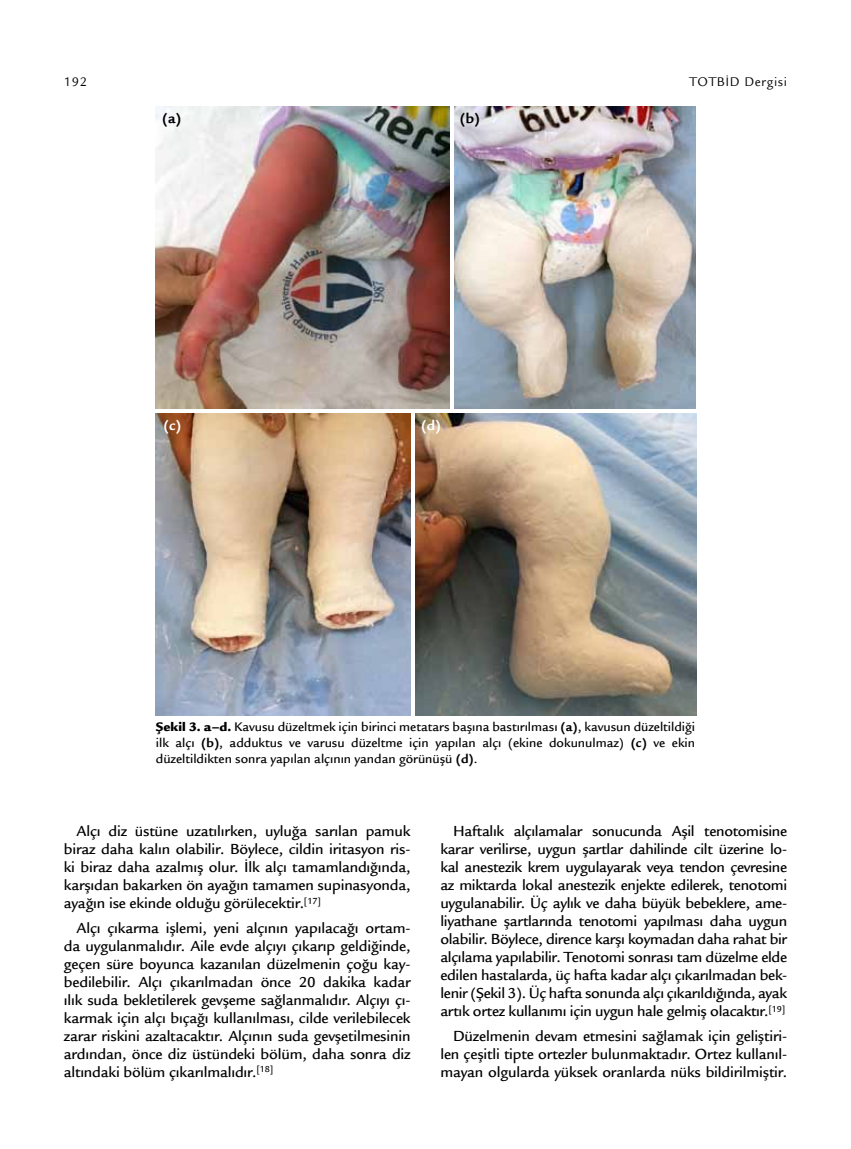
<style>
.page{position:relative;width:851px;height:1149px;background:#fff}
.page>*{position:absolute;margin:0;border:0;box-sizing:border-box;transform-origin:0 0}
.t1{font:500 15.75px/18px "Legacy Sans Std";letter-spacing:-.01em;color:#000;text-align:justify}
.t2{font:700 15px "Legacy Sans Std";color:#000}
.t3{font:700 15px "Legacy Sans Std";color:#fff}
.t4{font:500 13.5px/16.2px "Legacy Sans Std";color:#000;text-align:justify}
.t5{font:13.5px "Legacy Sans Std";letter-spacing:.05em;color:#000}
.s1{font-weight:900}
.s2{font-weight:700}
</style>
<div class="page">
<img style="left:156px;top:106px;width:293px;height:302px">
<img style="left:454px;top:106px;width:241px;height:302px">
<img style="left:156px;top:413px;width:254px;height:302px">
<img style="left:415px;top:413px;width:281px;height:302px">
<p class="t5" style="left:64px;top:74px;width:25px">192</p>
<p class="t5" style="left:689px;top:74px;width:99px">TOTBİD Dergisi</p>
<p class="t2" style="left:162px;top:109px;width:21px">(a)</p>
<p class="t2" style="left:460px;top:109px;width:22px">(b)</p>
<p class="t3" style="left:163px;top:416px;width:20px">(c)</p>
<p class="t3" style="left:421px;top:416px;width:22px">(d)</p>
<p class="t4" style="left:156px;top:718px;width:540px"><span class="s1">Şekil 3. a–d.</span> Kavusu düzeltmek için birinci metatars başına bastırılması <span class="s2">(a)</span>, kavusun düzeltildiği ilk alçı <span class="s2">(b)</span>, adduktus ve varusu düzeltme için yapılan alçı (ekine dokunulmaz) <span class="s2">(c)</span> ve ekin düzeltildikten sonra yapılan alçının yandan görünüşü <span class="s2">(d)</span>.</p>
<p class="t1" style="left:64px;top:822px;width:348px;text-indent:13px">Alçı diz üstüne uzatılırken, uyluğa sarılan pamuk biraz daha kalın olabilir. Böylece, cildin iritasyon ris&shy;ki biraz daha azalmış olur. İlk alçı tamamlandığında, karşıdan bakarken ön ayağın tamamen supinasyonda, ayağın ise ekinde olduğu görülecektir.<sup>[17]</sup></p>
<p class="t1" style="left:64px;top:918px;width:348px;text-indent:13px">Alçı çıkarma işlemi, yeni alçının yapılacağı ortam&shy;da uygulanmalıdır. Aile evde alçıyı çıkarıp geldiğinde, geçen süre boyunca kazanılan düzelmenin çoğu kay&shy;bedilebilir. Alçı çıkarılmadan önce 20 dakika kadar ılık suda bekletilerek gevşeme sağlanmalıdır. Alçıyı çı&shy;karmak için alçı bıçağı kullanılması, cilde verilebilecek zarar riskini azaltacaktır. Alçının suda gevşetilmesinin ardından, önce diz üstündeki bölüm, daha sonra diz altındaki bölüm çıkarılmalıdır.<sup>[18]</sup></p>
<p class="t1" style="left:440px;top:822px;width:348px;text-indent:13px">Haftalık alçılamalar sonucunda Aşil tenotomisine karar verilirse, uygun şartlar dahilinde cilt üzerine lo&shy;kal anestezik krem uygulayarak veya tendon çevresine az miktarda lokal anestezik enjekte edilerek, tenotomi uygulanabilir. Üç aylık ve daha büyük bebeklere, ame&shy;liyathane şartlarında tenotomi yapılması daha uygun olabilir. Böylece, dirence karşı koymadan daha rahat bir alçılama yapılabilir. Tenotomi sonrası tam düzelme elde edilen hastalarda, üç hafta kadar alçı çıkarılmadan bek&shy;lenir (Şekil 3). Üç hafta sonunda alçı çıkarıldığında, ayak artık ortez kullanımı için uygun hale gelmiş olacaktır.<sup>[19]</sup></p>
<p class="t1" style="left:440px;top:1026px;width:348px;text-indent:13px">Düzelmenin devam etmesini sağlamak için geliştiri&shy;len çeşitli tipte ortezler bulunmaktadır. Ortez kullanıl&shy;mayan olgularda yüksek oranlarda nüks bildirilmiştir.</p>
</div>
